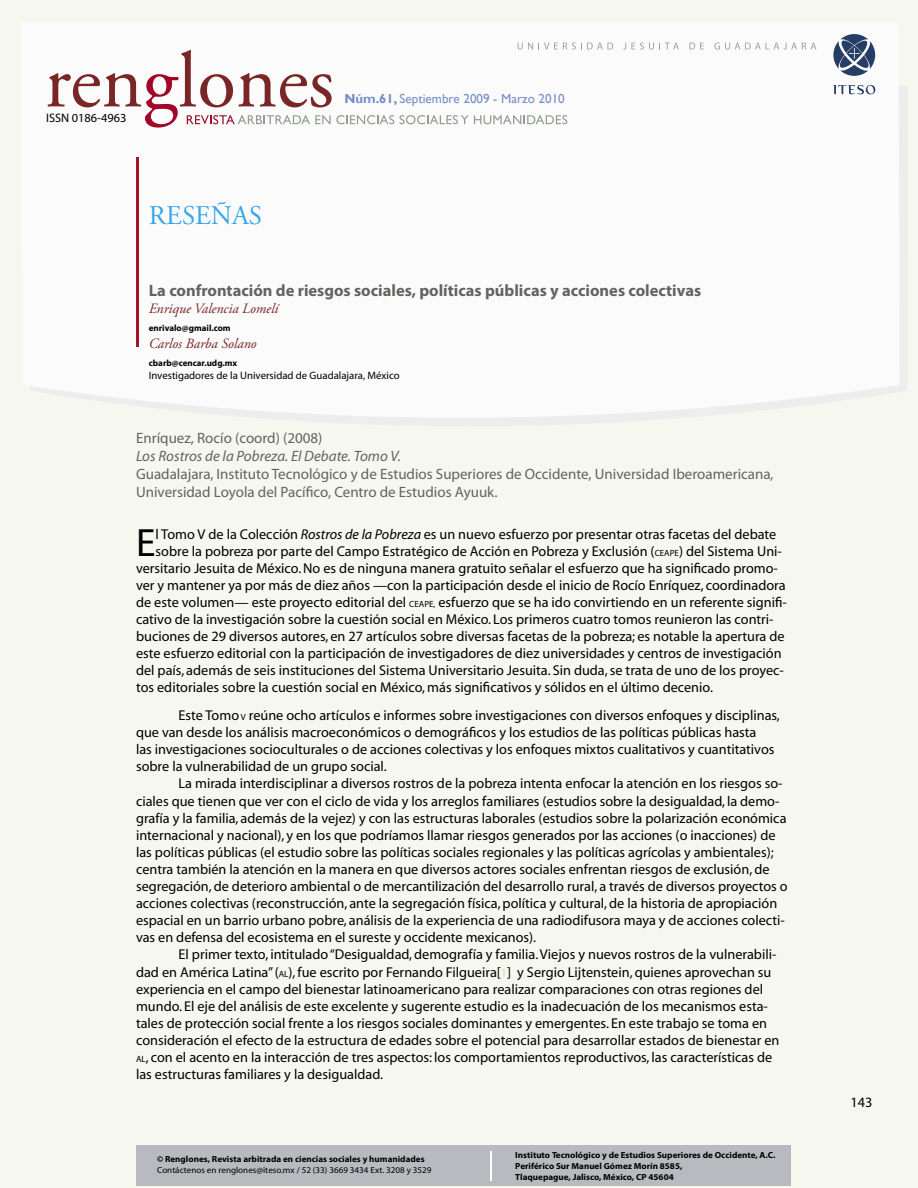
<style>
.page{position:relative;width:918px;height:1188px;background:#f6f7ee}
.page>*{position:absolute;margin:0;border:0;box-sizing:border-box;transform-origin:0 0}
.capitular_parragfo{font:39.6px "Myriad";color:#000}
.t1{font:27px "Adobe Garamond";color:#36a7e9}
.t2{font:700 16.5px "Myriad Pro";color:#60655e}
.texto_corrido{font:15px/18px "Myriad Pro";color:#60655e}
.texto_corrido-2{font:italic 15px "Myriad Pro";color:#60655e}
.parrafo_sangria{font:14.25px/17.1px "Myriad";color:#000}
.capitular_parragfo-2{font:14.25px "Myriad";color:#000}
.t3{font:italic 14.25px "Adobe Garamond Pro";color:#7a2427}
.texto_corrido-3{font:14.25px "Myriad";color:#000}
.t4{font:13.05px "Gill Sans";color:#758ec5}
.t5{font:12.3px "Myriad Pro";color:#000}
.t6{font:10.8px "Myriad Pro";color:#000}
.t7{font:700 9px "Myriad Pro";color:#000}
.t8{font:700 8.85px/10.6px "Myriad Pro";color:#000}
.t9{font:8.85px "Myriad Pro";color:#000}
.s1{font-weight:700}
.s2{font-style:italic}
.s3{font-family:"Myriad Pro";font-size:9px}
.s4{font-family:"Myriad Pro";font-size:12px;color:#d2d9ab}
</style>
<div class="page">
<div style="left:136px;top:1146px;width:654px;height:40px;background:#b8babf"></div>
<hr style="left:491px;top:1151px;width:1px;height:30px;background:#fff">
<div style="left:21px;top:23px;width:878px;height:394px;background:#fbfbfb"></div>
<svg style="left:47px;top:50px;width:347px;height:78px"></svg>
<svg style="left:400px;top:115px;width:167px;height:9px"></svg>
<svg style="left:833px;top:85px;width:42px;height:9px"></svg>
<svg style="left:840px;top:65px;width:28px;height:11px"></svg>
<svg style="left:833px;top:41px;width:12px;height:28px"></svg>
<svg style="left:864px;top:41px;width:11px;height:28px"></svg>
<svg style="left:840px;top:34px;width:29px;height:11px"></svg>
<svg style="left:839px;top:39px;width:31px;height:30px"></svg>
<svg style="left:518px;top:42px;width:95px;height:8px"></svg>
<svg style="left:623px;top:42px;width:56px;height:8px"></svg>
<svg style="left:690px;top:43px;width:14px;height:7px"></svg>
<svg style="left:714px;top:43px;width:102px;height:7px"></svg>
<hr style="left:136px;top:157px;width:2px;height:189px;background:#a9122a">
<p class="t5" style="left:46px;top:111px;width:82px">ISSN 0186-4963</p>
<p class="t4" style="left:344px;top:91px;width:222px"><span class="s1">Núm.61,</span> Septiembre 2009 - Marzo 2010</p>
<p class="t1" style="left:149px;top:201px;width:115px">RESEÑAS</p>
<p class="t2" style="left:149px;top:281px;width:554px">La confrontación de riesgos sociales, políticas públicas y acciones colectivas</p>
<p class="t3" style="left:149px;top:300px;width:131px">Enrique Valencia Lomelí</p>
<p class="t7" style="left:149px;top:323px;width:83px">enrivalo@gmail.com</p>
<p class="t3" style="left:149px;top:335px;width:109px">Carlos Barba Solano</p>
<p class="t7" style="left:149px;top:358px;width:90px">cbarb@cencar.udg.mx</p>
<p class="t6" style="left:149px;top:369px;width:252px">Investigadores de la Universidad de Guadalajara, México</p>
<p class="texto_corrido" style="left:136px;top:429px;width:188px">Enríquez, Rocío (coord) (2008)</p>
<p class="texto_corrido-2" style="left:136px;top:448px;width:266px">Los Rostros de la Pobreza. El Debate. Tomo V.</p>
<p class="texto_corrido" style="left:136px;top:465px;width:639px">Guadalajara, Instituto Tecnológico y de Estudios Superiores de Occidente, Universidad Iberoamericana<span class="s2">,<br></span>Universidad Loyola del Pacífico, Centro de Estudios Ayuuk.</p>
<p class="capitular_parragfo" style="left:136px;top:523px;width:21px">E</p>
<p class="capitular_parragfo-2" style="left:156px;top:527px;width:622px">l Tomo V de la Colección <span class="s2">Rostros de la Pobreza</span> es un nuevo esfuerzo por presentar otras facetas del debate</p>
<p class="capitular_parragfo-2" style="left:156px;top:544px;width:628px">sobre la pobreza por parte del Campo Estratégico de Acción en Pobreza y Exclusión (<span class="s3">CEAPE</span>) del Sistema Uni-</p>
<p class="capitular_parragfo-2" style="left:136px;top:561px;width:643px">versitario Jesuita de México. No es de ninguna manera gratuito señalar el esfuerzo que ha significado promo-</p>
<p class="capitular_parragfo-2" style="left:136px;top:578px;width:651px">ver y mantener ya por más de diez años —con la participación desde el inicio de Rocío Enríquez, coordinadora</p>
<p class="capitular_parragfo-2" style="left:136px;top:595px;width:652px">de este volumen— este proyecto editorial del <span class="s3">CEAPE,</span> esfuerzo que se ha ido convirtiendo en un referente signifi-</p>
<p class="capitular_parragfo-2" style="left:136px;top:612px;width:639px">cativo de la investigación sobre la cuestión social en México. Los primeros cuatro tomos reunieron las contri-</p>
<p class="capitular_parragfo-2" style="left:136px;top:629px;width:650px">buciones de 29 diversos autores, en 27 artículos sobre diversas facetas de la pobreza; es notable la apertura de</p>
<p class="capitular_parragfo-2" style="left:136px;top:646px;width:647px">este esfuerzo editorial con la participación de investigadores de diez universidades y centros de investigación</p>
<p class="capitular_parragfo-2" style="left:136px;top:663px;width:649px">del país, además de seis instituciones del Sistema Universitario Jesuita. Sin duda, se trata de uno de los proyec-</p>
<p class="capitular_parragfo-2" style="left:136px;top:681px;width:578px">tos editoriales sobre la cuestión social en México, más significativos y sólidos en el último decenio.</p>
<p class="parrafo_sangria" style="left:136px;top:707px;width:645px;text-indent:43px">Este Tomo <span class="s3">V</span> reúne ocho artículos e informes sobre investigaciones con diversos enfoques y disciplinas, que van desde los análisis macroeconómicos o demográficos y los estudios de las políticas públicas hasta<br>las investigaciones socioculturales o de acciones colectivas y los enfoques mixtos cualitativos y cuantitativos sobre la vulnerabilidad de un grupo social.</p>
<p class="parrafo_sangria" style="left:136px;top:776px;width:653px;text-indent:43px">La mirada interdisciplinar a diversos rostros de la pobreza intenta enfocar la atención en los riesgos so&shy;ciales que tienen que ver con el ciclo de vida y los arreglos familiares (estudios sobre la desigualdad, la demo&shy;grafía y la familia, además de la vejez) y con las estructuras laborales (estudios sobre la polarización económica internacional y nacional), y en los que podríamos llamar riesgos generados por las acciones (o inacciones) de las políticas públicas (el estudio sobre las políticas sociales regionales y las políticas agrícolas y ambientales); centra también la atención en la manera en que diversos actores sociales enfrentan riesgos de exclusión, de segregación, de deterioro ambiental o de mercantilización del desarrollo rural, a través de diversos proyectos o acciones colectivas (reconstrucción, ante la segregación física, política y cultural, de la historia de apropiación espacial en un barrio urbano pobre, análisis de la experiencia de una radiodifusora maya y de acciones colecti&shy;vas en defensa del ecosistema en el sureste y occidente mexicanos).</p>
<p class="parrafo_sangria" style="left:136px;top:947px;width:645px;text-indent:43px">El primer texto, intitulado “Desigualdad, demografía y familia. Viejos y nuevos rostros de la vulnerabili&shy;dad en América Latina” (<span class="s3">AL</span>), fue escrito por Fernando Filgueira[<span class="s4">1</span>] y Sergio Lijtenstein, quienes aprovechan su experiencia en el campo del bienestar latinoamericano para realizar comparaciones con otras regiones del mundo. El eje del análisis de este excelente y sugerente estudio es la inadecuación de los mecanismos esta&shy;tales de protección social frente a los riesgos sociales dominantes y emergentes. En este trabajo se toma en consideración el efecto de la estructura de edades sobre el potencial para desarrollar estados de bienestar en <span class="s3">AL</span>, con el acento en la interacción de tres aspectos: los comportamientos reproductivos, las características de las estructuras familiares y la desigualdad.</p>
<p class="t8" style="left:157px;top:1154px;width:269px">© Renglones, Revista arbitrada en ciencias sociales y humanidades</p>
<p class="t9" style="left:157px;top:1165px;width:276px">Contáctenos en renglones@iteso.mx / 52 (33) 3669 3434 Ext. 3208 y 3529</p>
<p class="t8" style="left:515px;top:1150px;width:262px">Instituto Tecnológico y de Estudios Superiores de Occidente, A.C.<br>Periférico Sur Manuel Gómez Morín 8585,<br>Tlaquepague, Jalisco, México, CP 45604</p>
<p class="texto_corrido-3" style="left:850px;top:1096px;width:23px">143</p>
</div>
